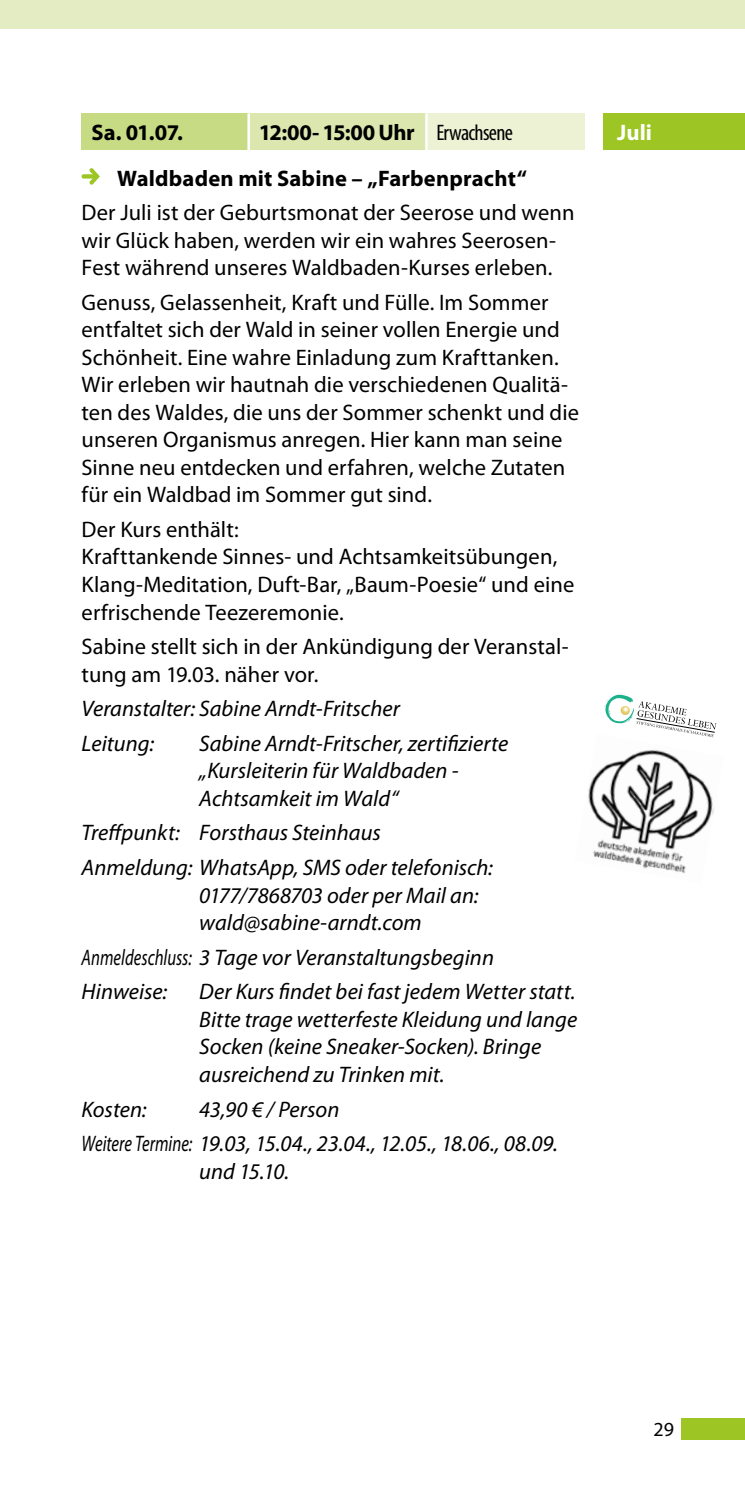
<style>
.page{position:relative;width:745px;height:1489px;background:#fff}
.page>*{position:absolute;margin:0;border:0;box-sizing:border-box;transform-origin:0 0}
.t1{font:22.5px/27.5px "Myriad Pro";letter-spacing:.005em;color:#000}
.t2{font:italic 22.5px/27.5px "Myriad Pro";color:#000}
.t3{font:700 22.5px/45.2px "Myriad Pro";letter-spacing:.01em;color:#000}
.t4{font:italic 22.5px/34.5px "Myriad Pro";color:#000;scale:.74 1}
.t5{font:700 22.5px "Myriad Pro";color:#fff}
.t6{font:20px "Myriad Pro";color:#000}
.s1{font-weight:400;font-stretch:condensed}
</style>
<div class="page">
<div style="left:0;top:0;width:744px;height:28px;background:#e3ecc2"></div>
<div style="left:681px;top:1418px;width:63px;height:21px;background:#9dc624"></div>
<div style="left:81px;top:113px;width:167px;height:37px;background:#c7db84"></div>
<div style="left:248px;top:113px;width:178px;height:37px;background:#dbe7ae"></div>
<div style="left:426px;top:113px;width:159px;height:37px;background:#edf2d5"></div>
<hr style="left:247px;top:113px;width:3px;height:37px;background:#fff">
<hr style="left:425px;top:113px;width:2px;height:37px;background:#fff">
<svg style="left:81px;top:168px;width:19px;height:17px"></svg>
<img style="left:588px;top:749px;width:126px;height:124px">
<svg style="left:604px;top:694px;width:113px;height:44px"></svg>
<div style="left:602px;top:113px;width:142px;height:37px;background:#9dc624"></div>
<p class="t3" style="left:117px;top:109px;width:411px;text-indent:141px">12:00- 15:00 Uhr <span class="s1">Erwachsene<br></span>Waldbaden mit Sabine – „Farbenpracht“</p>
<p class="t1" style="left:81px;top:198px;width:494px">Der Juli ist der Geburtsmonat der Seerose und wenn wir Glück haben, werden wir ein wahres Seerosen-<br>Fest während unseres Waldbaden-Kurses erleben.</p>
<p class="t1" style="left:81px;top:288px;width:498px">Genuss, Gelassenheit, Kraft und Fülle. Im Sommer entfaltet sich der Wald in seiner vollen Energie und Schönheit. Eine wahre Einladung zum Krafttanken.<br>Wir erleben wir hautnah die verschiedenen Qualitä&shy;ten des Waldes, die uns der Sommer schenkt und die unseren Organismus anregen. Hier kann man seine Sinne neu entdecken und erfahren, welche Zutaten für ein Waldbad im Sommer gut sind.</p>
<p class="t1" style="left:81px;top:515px;width:494px">Der Kurs enthält:<br>Krafttankende Sinnes- und Achtsamkeitsübungen, Klang-Meditation, Duft-Bar, „Baum-Poesie“ und eine erfrischende Teezeremonie.</p>
<p class="t1" style="left:81px;top:632px;width:488px">Sabine stellt sich in der Ankündigung der Veranstal&shy;tung am 19.03. näher vor.</p>
<p class="t2" style="left:81px;top:691px;width:320px;line-height:34.5px">Veranstalter: Sabine Arndt-Fritscher<br>Leitung:</p>
<p class="t3" style="left:91px;top:109px;width:93px">Sa. 01.07.</p>
<p class="t2" style="left:199px;top:729px;width:310px">Sabine Arndt-Fritscher, zertifizierte „Kursleiterin für Waldbaden -<br>Achtsamkeit im Wald“</p>
<p class="t2" style="left:81px;top:815px;width:413px;line-height:34.5px">Treffpunkt: Forsthaus Steinhaus<br>Anmeldung: WhatsApp, SMS oder telefonisch:</p>
<p class="t2" style="left:199px;top:880px;width:281px">0177/7868703 oder per Mail an: wald@sabine-arndt.com</p>
<p class="t4" style="left:81px;top:939px;width:558px">Anmeldeschluss: 3 Tage vor Veranstaltungsbeginn<br>Hinweise:</p>
<p class="t2" style="left:199px;top:977px;width:379px">Der Kurs findet bei fast jedem Wetter statt.<br>Bitte trage wetterfeste Kleidung und lange Socken (keine Sneaker-Socken). Bringe ausreichend zu Trinken mit.</p>
<p class="t2" style="left:81px;top:1091px;width:477px;line-height:34.5px;text-indent:118px">43,90 € / Person<br>Weitere Termine: 19.03, 15.04., 23.04., 12.05., 18.06., 08.09.</p>
<p class="t2" style="left:199px;top:1156px;width:92px">und 15.10.</p>
<p class="t2" style="left:82px;top:1094px;width:67px">Kosten:</p>
<p class="t5" style="left:617px;top:118px;width:36px">Juli</p>
<p class="t6" style="left:653px;top:1417px;width:22px">29</p>
</div>
